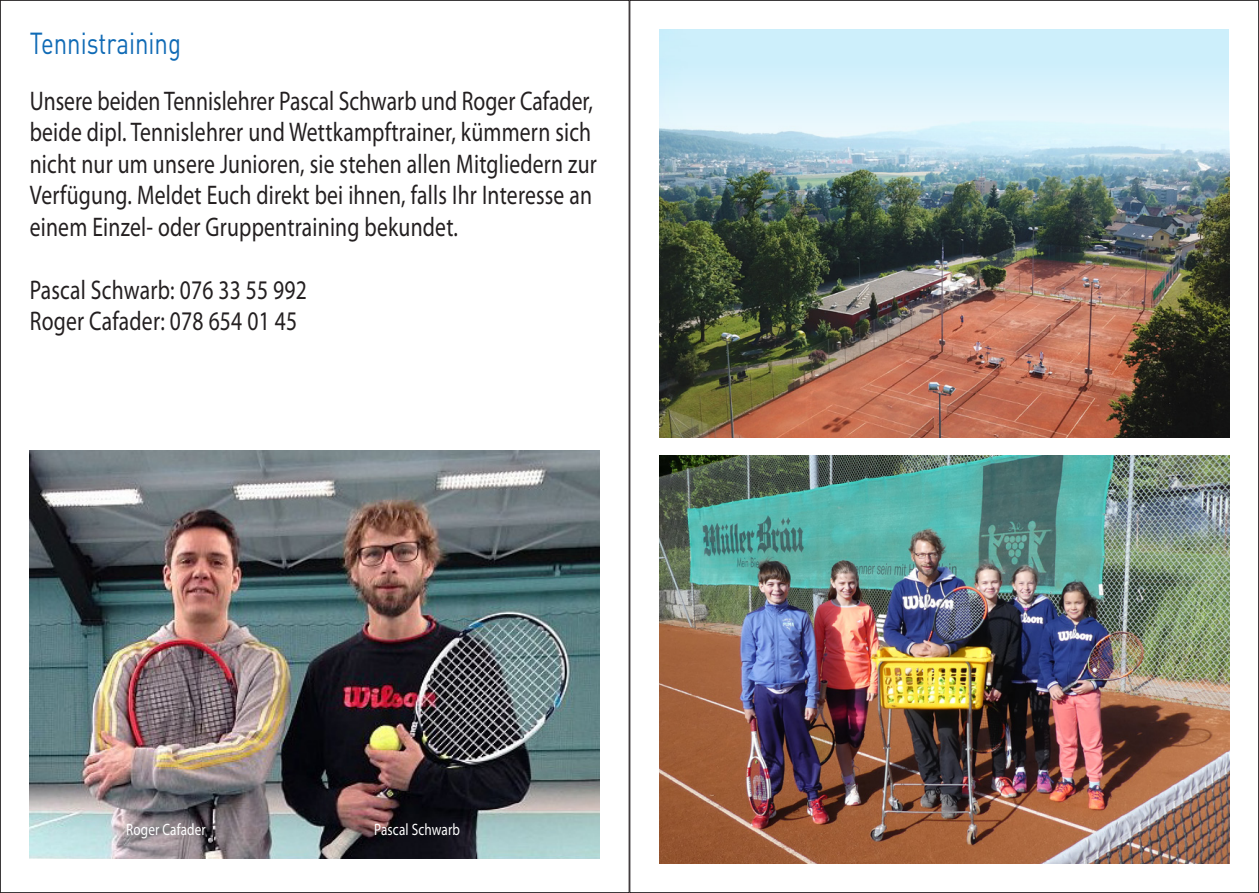
<style>
.page{position:relative;width:1259px;height:893px;background:#fff}
.page>*{position:absolute;margin:0;border:0;box-sizing:border-box;transform-origin:0 0}
.t1{font:30px "DIN";color:#0f6ab5;scale:.8 1}
.t2{font:27px/31.5px "Myriad Pro";letter-spacing:.01em;color:#231f20;scale:.8 1}
.t3{font:16.5px "Myriad Pro";letter-spacing:.01em;color:#fff;scale:.8 1}
</style>
<div class="page">
<img style="left:30px;top:451px;width:570px;height:408px">
<img style="left:659px;top:455px;width:570px;height:408px">
<img style="left:659px;top:182px;width:570px;height:256px">
<svg style="left:659px;top:30px;width:570px;height:152px;background:#c7e3ee"></svg>
<p class="t1" style="left:30px;top:25px;width:191px">Tennistraining</p>
<p class="t2" style="left:30px;top:84px;width:710px">Unsere beiden Tennislehrer Pascal Schwarb und Roger Cafader, beide dipl. Tennislehrer und Wettkampftrainer, kümmern sich nicht nur um unsere Junioren, sie stehen allen Mitgliedern zur Verfügung. Meldet Euch direkt bei ihnen, falls Ihr Interesse an einem Einzel- oder Gruppentraining bekundet.</p>
<p class="t2" style="left:30px;top:273px;width:348px">Pascal Schwarb: 076 33 55 992<br>Roger Cafader: 078 654 01 45</p>
<p class="t3" style="left:126px;top:820px;width:101px">Roger Cafader</p>
<p class="t3" style="left:374px;top:820px;width:109px">Pascal Schwarb</p>
</div>
